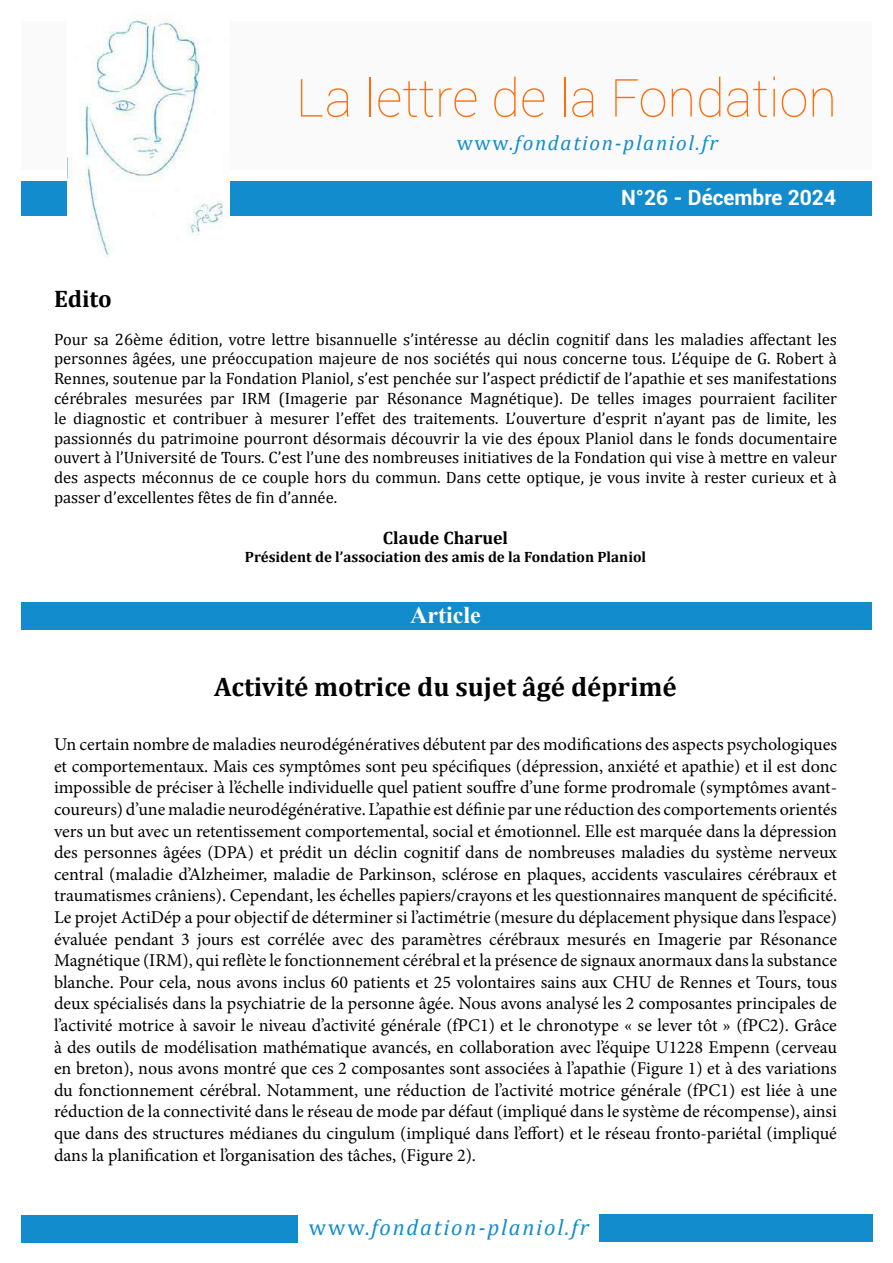
<style>
.page{position:relative;width:893px;height:1263px;background:#fff}
.page>*{position:absolute;margin:0;border:0;box-sizing:border-box;transform-origin:0 0}
.t1{font:100 52.5px "Roboto";color:#ff6d0a}
.t2{font:700 27px "Cambria";color:#000}
.t3{font:700 24px "Times New Roman";color:#fff}
.t4{font:700 24px "Cambria";letter-spacing:-.005em;color:#000}
.t5{font:italic 22.5px "Cambria";letter-spacing:.08em;color:#138ccd}
.t6{font:italic 21px "Cambria";letter-spacing:.08em;color:#138ccd}
.t7{font:700 21px "Roboto";color:#fff}
.t8{font:18px/21.6px "Minion Pro";color:#000;text-align:justify}
.t9{font:700 18px "Cambria";color:#000}
.t10{font:16.5px/19.8px "Cambria";color:#000;text-align:justify}
.t11{font:700 15px "Cambria";color:#000}
.s1{font-style:normal}
</style>
<div class="page">
<div style="left:21px;top:21px;width:851px;height:149px;background:#fafafa"></div>
<div style="left:21px;top:182px;width:851px;height:34px;background:#138ccd"></div>
<img style="left:68px;top:19px;width:162px;height:238px">
<div style="left:21px;top:603px;width:851px;height:27px;background:#138ccd"></div>
<div style="left:21px;top:1215px;width:276px;height:27px;background:#138ccd"></div>
<div style="left:600px;top:1214px;width:273px;height:27px;background:#138ccd"></div>
<h1 class="t1" style="left:296px;top:62px;width:543px">La lettre de la Fondation</h1>
<p class="t6" style="left:457px;top:128px;width:263px"><span class="s1">www.</span>fondation-planiol.fr</p>
<p class="t7" style="left:621px;top:182px;width:217px">N°26 - Décembre 2024</p>
<h3 class="t4" style="left:54px;top:282px;width:59px">Edito</h3>
<p class="t10" style="left:54px;top:329px;width:785px">Pour sa 26ème édition, votre lettre bisannuelle s’intéresse au déclin cognitif dans les maladies affectant les personnes âgées, une préoccupation majeure de nos sociétés qui nous concerne tous. L’équipe de G. Robert à Rennes, soutenue par la Fondation Planiol, s’est penchée sur l’aspect prédictif de l’apathie et ses manifestations cérébrales mesurées par IRM (Imagerie par Résonance Magnétique). De telles images pourraient faciliter le diagnostic et contribuer à mesurer l’effet des traitements. L’ouverture d’esprit n’ayant pas de limite, les passionnés du patrimoine pourront désormais découvrir la vie des époux Planiol dans le fonds documentaire ouvert à l’Université de Tours. C’est l’une des nombreuses initiatives de la Fondation qui vise à mettre en valeur des aspects méconnus de ce couple hors du commun. Dans cette optique, je vous invite à rester curieux et à passer d’excellentes fêtes de fin d’année.</p>
<p class="t9" style="left:383px;top:525px;width:127px">Claude Charuel</p>
<p class="t11" style="left:245px;top:547px;width:403px">Président de l’association des amis de la Fondation Planiol</p>
<h3 class="t3" style="left:410px;top:598px;width:72px">Article</h3>
<h2 class="t2" style="left:214px;top:668px;width:464px">Activité motrice du sujet âgé déprimé</h2>
<p class="t8" style="left:54px;top:734px;width:785px">Un certain nombre de maladies neurodégénératives débutent par des modifications des aspects psychologiques et comportementaux. Mais ces symptômes sont peu spécifiques (dépression, anxiété et apathie) et il est donc impossible de préciser à l’échelle individuelle quel patient souffre d’une forme prodromale (symptômes avant&shy;coureurs) d’une maladie neurodégénérative. L’apathie est définie par une réduction des comportements orientés vers un but avec un retentissement comportemental, social et émotionnel. Elle est marquée dans la dépression des personnes âgées (DPA) et prédit un déclin cognitif dans de nombreuses maladies du système nerveux central (maladie d’Alzheimer, maladie de Parkinson, sclérose en plaques, accidents vasculaires cérébraux et traumatismes crâniens). Cependant, les échelles papiers/crayons et les questionnaires manquent de spécificité.<br>Le projet ActiDép a pour objectif de déterminer si l’actimétrie (mesure du déplacement physique dans l’espace) évaluée pendant 3 jours est corrélée avec des paramètres cérébraux mesurés en Imagerie par Résonance Magnétique (IRM), qui reflète le fonctionnement cérébral et la présence de signaux anormaux dans la substance blanche. Pour cela, nous avons inclus 60 patients et 25 volontaires sains aux CHU de Rennes et Tours, tous deux spécialisés dans la psychiatrie de la personne âgée. Nous avons analysé les 2 composantes principales de l’activité motrice à savoir le niveau d’activité générale (fPC1) et le chronotype « se lever tôt » (fPC2). Grâce à des outils de modélisation mathématique avancés, en collaboration avec l’équipe U1228 Empenn (cerveau en breton), nous avons montré que ces 2 composantes sont associées à l’apathie (Figure 1) et à des variations du fonctionnement cérébral. Notamment, une réduction de l’activité motrice générale (fPC1) est liée à une réduction de la connectivité dans le réseau de mode par défaut (impliqué dans le système de récompense), ainsi que dans des structures médianes du cingulum (impliqué dans l’effort) et le réseau fronto-pariétal (impliqué dans la planification et l’organisation des tâches, (Figure 2).</p>
<p class="t5" style="left:309px;top:1211px;width:282px"><span class="s1">www.</span>fondation-planiol.fr</p>
</div>
